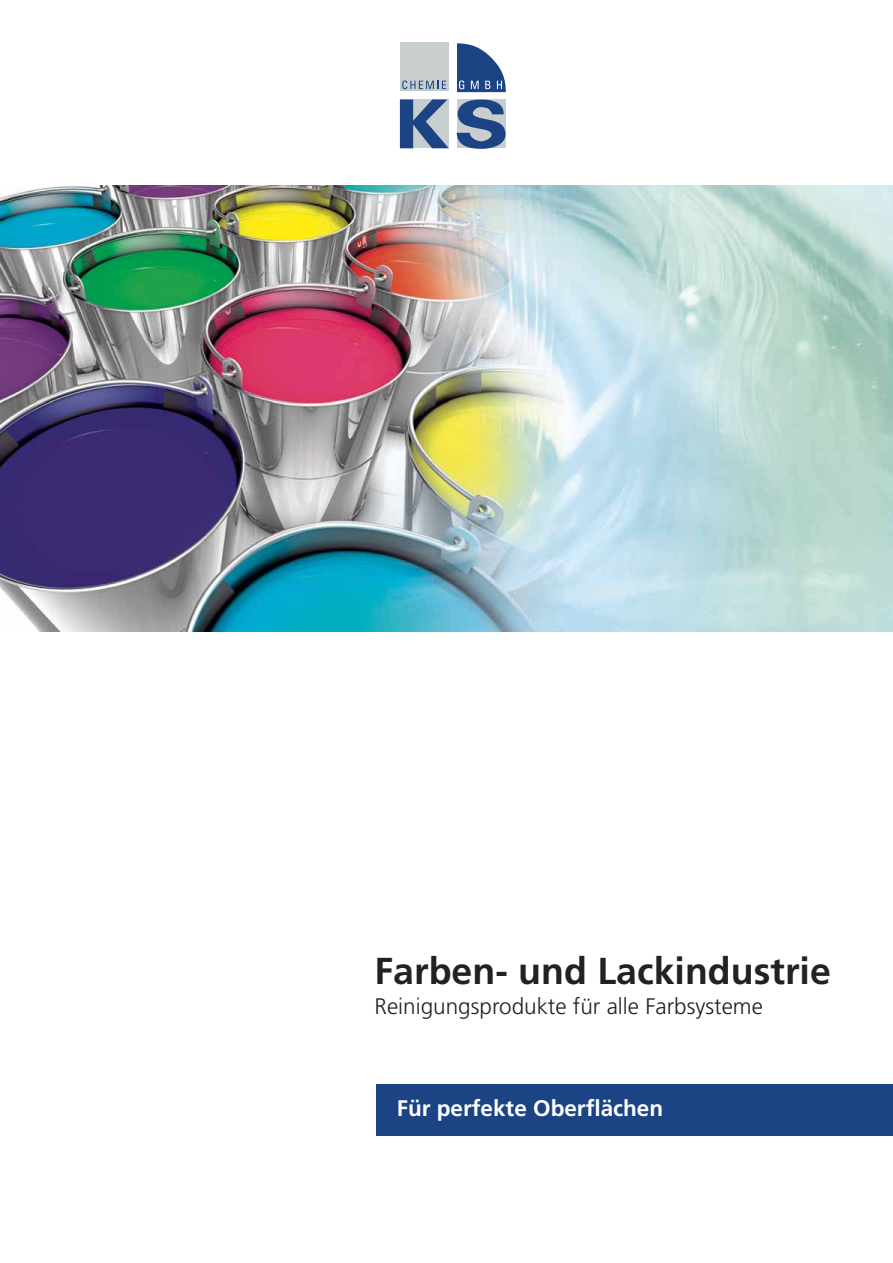
<style>
.page{position:relative;width:893px;height:1263px;background:#fff}
.page>*{position:absolute;margin:0;border:0;box-sizing:border-box;transform-origin:0 0}
.t1{font:700 37.5px "Frutiger";color:#20231e}
.t2{font:300 22.5px "Frutiger";color:#20231e}
.t3{font:700 22.5px "Frutiger";color:#fff}
</style>
<div class="page">
<div style="left:400px;top:43px;width:49px;height:48px;background:#c8cdce"></div>
<svg style="left:457px;top:43px;width:49px;height:49px"></svg>
<svg style="left:402px;top:81px;width:44px;height:8px"></svg>
<svg style="left:400px;top:99px;width:49px;height:49px;background:#657ea4"></svg>
<svg style="left:457px;top:99px;width:48px;height:50px;background:#617ba2"></svg>
<img style="left:0;top:185px;width:893px;height:446px">
<div style="left:376px;top:1084px;width:517px;height:51px;background:#1c4485"></div>
<h1 class="t1" style="left:374px;top:956px;width:458px">Farben- und Lackindustrie</h1>
<p class="t2" style="left:374px;top:997px;width:390px">Reinigungsprodukte für alle Farbsysteme</p>
<p class="t3" style="left:397px;top:1099px;width:268px">Für perfekte Oberflächen</p>
</div>
